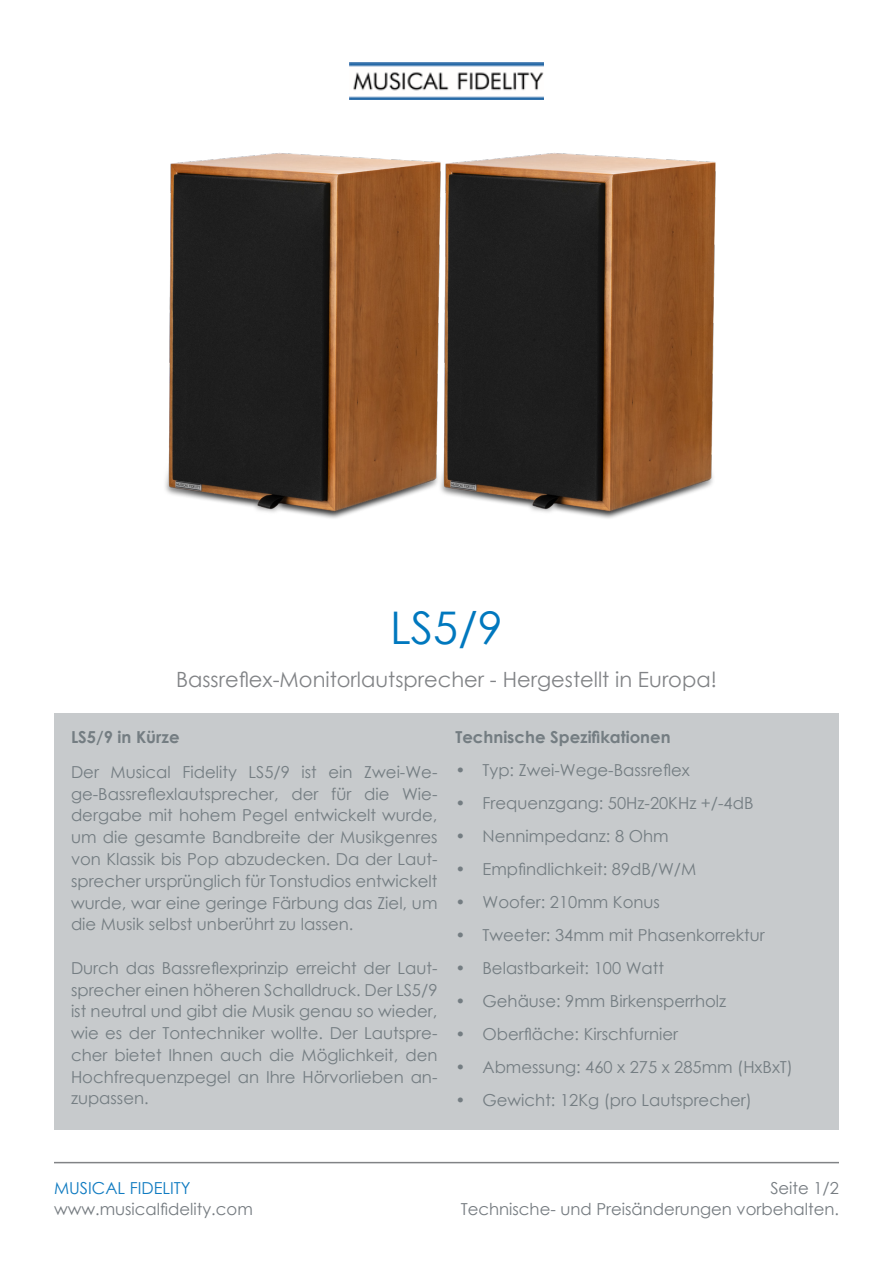
<style>
.page{position:relative;width:893px;height:1263px;background:#fff}
.page>*{position:absolute;margin:0;border:0;box-sizing:border-box;transform-origin:0 0}
.t1{font:45px "Century Gothic";color:#0078be}
.t2{font:21px "Century Gothic";color:#818386}
.t3{font:16.5px/21.8px "Century Gothic";color:#747d82;text-align:justify}
.t4{font:16.5px/21px "Century Gothic";color:#767c81;text-align:right}
.t5{font:700 16.5px "Century Gothic";color:#747d82}
.t6{font:16.5px "Century Gothic";color:#107bc1}
</style>
<div class="page">
<hr style="left:54px;top:1162px;width:785px;height:1px;background:#818386">
<img style="left:350px;top:63px;width:193px;height:37px">
<div style="left:54px;top:713px;width:785px;height:416px;background:#c7cacc"></div>
<img style="left:165px;top:153px;width:245px;height:366px">
<img style="left:410px;top:153px;width:306px;height:366px">
<p class="t1" style="left:390px;top:596px;width:114px">LS5/9</p>
<p class="t2" style="left:176px;top:665px;width:542px">Bassreflex-Monitorlautsprecher - Hergestellt in Europa!</p>
<p class="t5" style="left:71px;top:724px;width:110px">LS5/9 in Kürze</p>
<p class="t3" style="left:71px;top:761px;width:368px">Der Musical Fidelity LS5/9 ist ein Zwei-We&shy;ge-Bassreflexlautsprecher, der für die Wie&shy;dergabe mit hohem Pegel entwickelt wurde, um die gesamte Bandbreite der Musikgenres von Klassik bis Pop abzudecken. Da der Laut&shy;sprecher ursprünglich für Tonstudios entwickelt wurde, war eine geringe Färbung das Ziel, um die Musik selbst unberührt zu lassen.</p>
<p class="t3" style="left:71px;top:957px;width:368px">Durch das Bassreflexprinzip erreicht der Laut&shy;sprecher einen höheren Schalldruck. Der LS5/9 ist neutral und gibt die Musik genau so wieder, wie es der Tontechniker wollte. Der Lautspre&shy;cher bietet Ihnen auch die Möglichkeit, den Hochfrequenzpegel an Ihre Hörvorlieben an&shy;zupassen.</p>
<p class="t5" style="left:455px;top:724px;width:217px">Technische Spezifikationen</p>
<p class="t3" style="left:455px;top:759px;width:236px">• Typ: Zwei-Wege-Bassreflex</p>
<p class="t3" style="left:455px;top:792px;width:299px">• Frequenzgang: 50Hz-20KHz +/-4dB</p>
<p class="t3" style="left:455px;top:825px;width:215px">• Nennimpedanz: 8 Ohm</p>
<p class="t3" style="left:455px;top:858px;width:242px">• Empfindlichkeit: 89dB/W/M</p>
<p class="t3" style="left:455px;top:891px;width:206px">• Woofer: 210mm Konus</p>
<p class="t3" style="left:455px;top:924px;width:311px">• Tweeter: 34mm mit Phasenkorrektur</p>
<p class="t3" style="left:455px;top:957px;width:210px">• Belastbarkeit: 100 Watt</p>
<p class="t3" style="left:455px;top:990px;width:272px">• Gehäuse: 9mm Birkensperrholz</p>
<p class="t3" style="left:455px;top:1023px;width:224px">• Oberfläche: Kirschfurnier</p>
<p class="t3" style="left:455px;top:1056px;width:339px">• Abmessung: 460 x 275 x 285mm (HxBxT)</p>
<p class="t3" style="left:455px;top:1089px;width:298px">• Gewicht: 12Kg (pro Lautsprecher)</p>
<p class="t6" style="left:54px;top:1176px;width:138px">MUSICAL FIDELITY</p>
<p class="t4" style="left:54px;top:1198px;width:200px">www.musicalfidelity.com</p>
<p class="t4" style="left:461px;top:1177px;width:380px">Seite 1/2<br>Technische- und Preisänderungen vorbehalten.</p>
</div>
